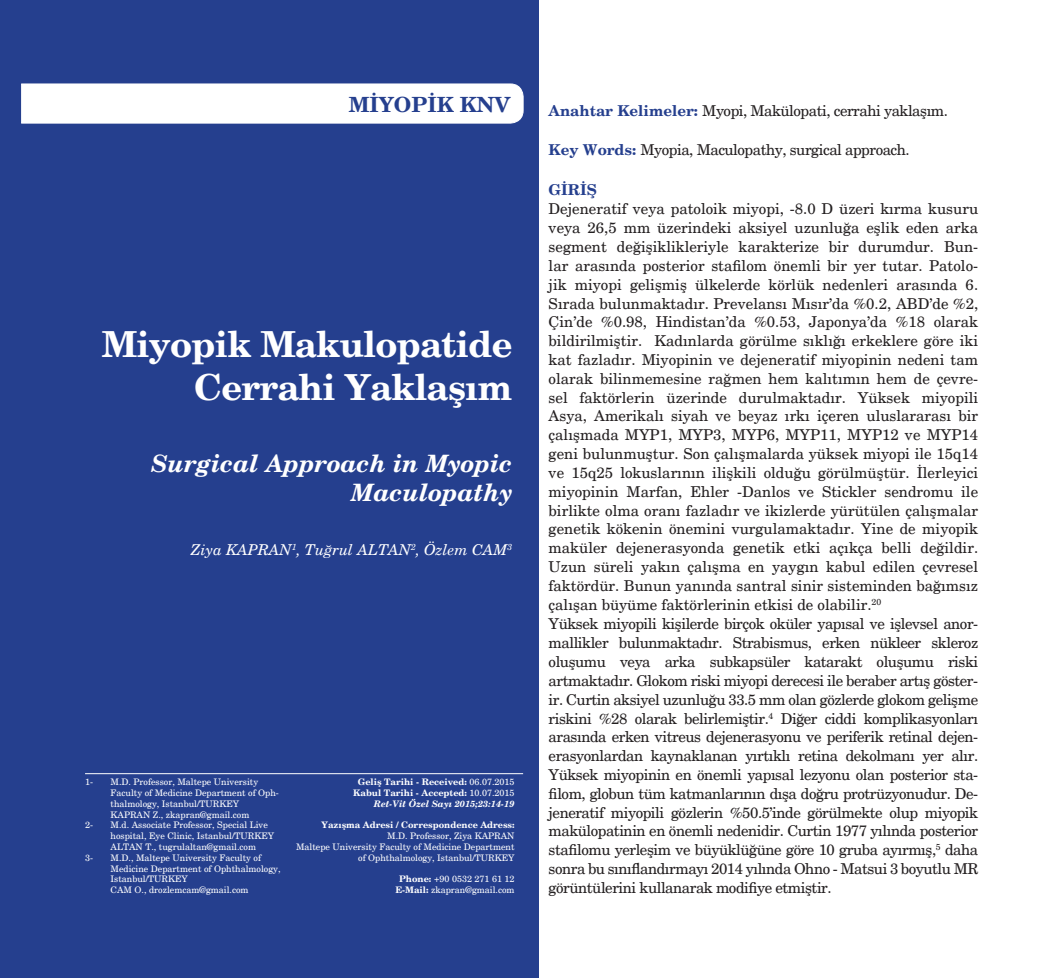
<style>
.page{position:relative;width:1042px;height:978px;background:#fff}
.page>*{position:absolute;margin:0;border:0;box-sizing:border-box;transform-origin:0 0}
.t1{font:700 36px/43.2px "New Century Schlbk";letter-spacing:-.02em;color:#fff;text-align:right}
.t2{font:italic 700 24px/28.8px "New Century Schlbk";color:#fff;text-align:right}
.t3{font:700 21px "New Century Schlbk";color:#253f8e}
.t4{font:15px/18.9px "New Century Schlbk";color:#231f20}
.t5{font:15px "New Century Schlbk";letter-spacing:-.03em;color:#231f20}
.t6{font:italic 15px "New Century Schlbk";color:#fff}
.t7{font:9px/10.8px "New Century Schlbk";color:#fff}
.t8{font:700 9px/10.8px "New Century Schlbk";color:#fff;text-align:right}
.s1{font-weight:400}
.s2{font-style:italic}
.s3{font-weight:700}
.s4{font-weight:700;color:#253f8e}
</style>
<div class="page">
<div style="left:0;top:0;width:538px;height:978px;background:#253f8e"></div>
<div style="left:21px;top:83px;width:503px;height:41px;background:#fff"></div>
<hr style="left:85px;top:773px;width:438px;height:1px;background:#fff">
<p class="t3" style="left:349px;top:91px;width:163px">MİYOPİK KNV</p>
<p class="t1" style="left:102px;top:323px;width:412px">Miyopik Makulopatide<br>Cerrahi Yaklaşım</p>
<p class="t2" style="left:151px;top:449px;width:363px">Surgical Approach in Myopic<br>Maculopathy</p>
<p class="t6" style="left:191px;top:540px;width:323px">Ziya KAPRAN<sup>1</sup>, Tuğrul ALTAN<sup>2</sup>, Özlem CAM<sup>3</sup></p>
<p class="t7" style="left:85px;top:777px;width:10px">1-</p>
<p class="t7" style="left:111px;top:777px;width:170px">M.D. Professor, Maltepe University Faculty of Medicine Department of Oph&shy;thalmology, Istanbul/TURKEY KAPRAN Z., zkapran@gmail.com</p>
<p class="t7" style="left:85px;top:820px;width:10px">2-</p>
<p class="t7" style="left:111px;top:820px;width:165px">M.d. Associate Professor, Special Live hospital, Eye Clinic, Istanbul/TURKEY<br>ALTAN T., tugrulaltan@gmail.com</p>
<p class="t7" style="left:85px;top:852px;width:10px">3-</p>
<p class="t7" style="left:111px;top:852px;width:172px">M.D., Maltepe University Faculty of<br>Medicine Department of Ophthalmology,<br>Istanbul/TURKEY<br>CAM O., drozlemcam@gmail.com</p>
<p class="t8" style="left:353px;top:777px;width:163px">Geliş Tarihi - Received: <span class="s1">06.07.2015<br></span>Kabul Tarihi - Accepted: <span class="s1">10.07.2015<br></span><span class="s2">Ret-Vit Özel Sayı 2015;23:14-19</span></p>
<p class="t7" style="left:296px;top:820px;width:220px;text-align:right"><span class="s3">Yazışma Adresi / Correspondence Adress:<br></span>M.D. Professor, Ziya KAPRAN<br>Maltepe University Faculty of Medicine Department of Ophthalmology, Istanbul/TURKEY</p>
<p class="t7" style="left:395px;top:874px;width:121px;text-align:center"><span class="s3">Phone:</span> +90 0532 271 61 12<br><span class="s3">E-Mail:</span> zkapran@gmail.com</p>
<p class="t5" style="left:549px;top:102px;width:401px"><span class="s4">Anahtar Kelimeler:</span> Myopi, Makülopati, cerrahi yaklaşım.</p>
<p class="t5" style="left:549px;top:141px;width:362px"><span class="s4">Key Words:</span> Myopia, Maculopathy, surgical approach.</p>
<p class="t4" style="left:548px;top:180px;width:431px"><span class="s4">GİRİŞ<br></span>Dejeneratif veya patoloik miyopi, -8.0 D üzeri kırma kusuru veya 26,5 mm üzerindeki aksiyel uzunluğa eşlik eden arka segment değişiklikleriyle karakterize bir durumdur. Bun&shy;lar arasında posterior stafilom önemli bir yer tutar. Patolo&shy;jik miyopi gelişmiş ülkelerde körlük nedenleri arasında 6.<br>Sırada bulunmaktadır. Prevelansı Mısır’da %0.2, ABD’de %2, Çin’de %0.98, Hindistan’da %0.53, Japonya’da %18 olarak bildirilmiştir. Kadınlarda görülme sıklığı erkeklere göre iki kat fazladır. Miyopinin ve dejeneratif miyopinin nedeni tam olarak bilinmemesine rağmen hem kalıtımın hem de çevre&shy;sel faktörlerin üzerinde durulmaktadır. Yüksek miyopili Asya, Amerikalı siyah ve beyaz ırkı içeren uluslararası bir çalışmada MYP1, MYP3, MYP6, MYP11, MYP12 ve MYP14 geni bulunmuştur. Son çalışmalarda yüksek miyopi ile 15q14 ve 15q25 lokuslarının ilişkili olduğu görülmüştür. İlerleyici miyopinin Marfan, Ehler -Danlos ve Stickler sendromu ile birlikte olma oranı fazladır ve ikizlerde yürütülen çalışmalar genetik kökenin önemini vurgulamaktadır. Yine de miyopik maküler dejenerasyonda genetik etki açıkça belli değildir.<br>Uzun süreli yakın çalışma en yaygın kabul edilen çevresel faktördür. Bunun yanında santral sinir sisteminden bağımsız çalışan büyüme faktörlerinin etkisi de olabilir.<sup>20<br></sup>Yüksek miyopili kişilerde birçok oküler yapısal ve işlevsel anor&shy;mallikler bulunmaktadır. Strabismus, erken nükleer skleroz oluşumu veya arka subkapsüler katarakt oluşumu riski artmaktadır. Glokom riski miyopi derecesi ile beraber artış göster&shy;ir. Curtin aksiyel uzunluğu 33.5 mm olan gözlerde glokom gelişme riskini %28 olarak belirlemiştir.<sup>4</sup> Diğer ciddi komplikasyonları arasında erken vitreus dejenerasyonu ve periferik retinal dejen&shy;erasyonlardan kaynaklanan yırtıklı retina dekolmanı yer alır.<br>Yüksek miyopinin en önemli yapısal lezyonu olan posterior sta&shy;filom, globun tüm katmanlarının dışa doğru protrüzyonudur. De&shy;jeneratif miyopili gözlerin %50.5’inde görülmekte olup miyopik makülopatinin en önemli nedenidir. Curtin 1977 yılında posterior stafilomu yerleşim ve büyüklüğüne göre 10 gruba ayırmış,<sup>5</sup> daha sonra bu sınıflandırmayı 2014 yılında Ohno - Matsui 3 boyutlu MR görüntülerini kullanarak modifiye etmiştir.</p>
</div>
